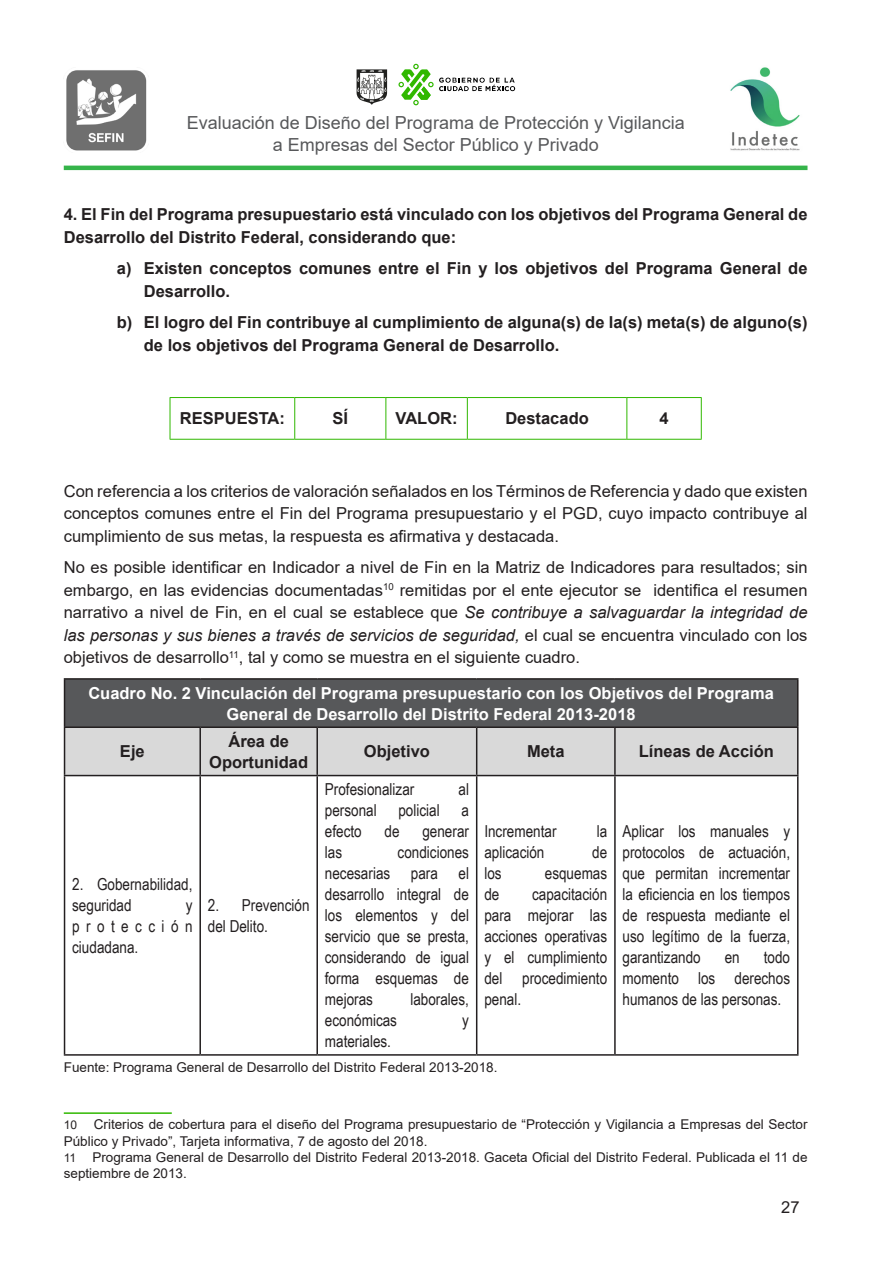
<style>
.page{position:relative;width:893px;height:1263px;background:#fff}
.page>*{position:absolute;margin:0;border:0;box-sizing:border-box;transform-origin:0 0}
.t1{font:18px/21.6px "Arial";color:#57585a;text-align:center}
.t2{font:16.5px/22.5px "Arial";color:#231f20;text-align:justify}
.t3{font:16.5px/21px "Arial Narrow";color:#231f20;text-align:justify}
.t4{font:700 16.5px/22.5px "Arial";color:#231f20}
.t5{font:700 16.5px/21px "Arial";color:#fff;text-align:center}
.Pie_de_Pag{font:13.5px/16.2px "Arial";color:#231f20}
.s1{font-style:italic}
.s2{font-size:12px}
</style>
<div class="page">
<hr style="left:64px;top:166px;width:743px;height:4px;background:#35b44a">
<img style="left:66px;top:70px;width:81px;height:81px">
<svg style="left:398px;top:64px;width:117px;height:41px"></svg>
<svg style="left:357px;top:69px;width:30px;height:36px"></svg>
<img style="left:730px;top:67px;width:70px;height:84px">
<hr style="left:170px;top:397px;width:125px;height:1px;background:#30b800">
<hr style="left:170px;top:398px;width:1px;height:41px;background:#30b800">
<hr style="left:295px;top:397px;width:91px;height:1px;background:#30b800">
<hr style="left:294px;top:398px;width:1px;height:41px;background:#30b800">
<hr style="left:386px;top:397px;width:81px;height:1px;background:#30b800">
<hr style="left:385px;top:398px;width:1px;height:41px;background:#30b800">
<hr style="left:467px;top:397px;width:160px;height:1px;background:#30b800">
<hr style="left:467px;top:398px;width:1px;height:41px;background:#30b800">
<hr style="left:627px;top:397px;width:75px;height:1px;background:#30b800">
<hr style="left:626px;top:398px;width:1px;height:41px;background:#30b800">
<hr style="left:701px;top:398px;width:1px;height:41px;background:#30b800">
<hr style="left:170px;top:439px;width:125px;height:1px;background:#30b800">
<hr style="left:295px;top:439px;width:91px;height:1px;background:#30b800">
<hr style="left:386px;top:439px;width:81px;height:1px;background:#30b800">
<hr style="left:467px;top:439px;width:160px;height:1px;background:#30b800">
<hr style="left:627px;top:439px;width:75px;height:1px;background:#30b800">
<div style="left:65px;top:679px;width:733px;height:48px;background:#57585a"></div>
<div style="left:65px;top:728px;width:732px;height:47px;background:#d9d9d9"></div>
<hr style="left:64px;top:678px;width:136px;height:2px;background:#231f20">
<hr style="left:64px;top:680px;width:1px;height:46px;background:#231f20">
<hr style="left:200px;top:678px;width:117px;height:2px;background:#231f20">
<hr style="left:317px;top:678px;width:160px;height:2px;background:#231f20">
<hr style="left:477px;top:678px;width:138px;height:2px;background:#231f20">
<hr style="left:615px;top:678px;width:183px;height:2px;background:#231f20">
<hr style="left:797px;top:680px;width:1px;height:46px;background:#231f20">
<hr style="left:64px;top:726px;width:136px;height:2px;background:#231f20">
<hr style="left:64px;top:728px;width:1px;height:47px;background:#231f20">
<hr style="left:200px;top:726px;width:117px;height:2px;background:#231f20">
<hr style="left:199px;top:728px;width:2px;height:47px;background:#231f20">
<hr style="left:317px;top:726px;width:160px;height:2px;background:#231f20">
<hr style="left:316px;top:728px;width:2px;height:47px;background:#231f20">
<hr style="left:477px;top:726px;width:138px;height:2px;background:#231f20">
<hr style="left:476px;top:728px;width:1px;height:47px;background:#231f20">
<hr style="left:615px;top:726px;width:183px;height:2px;background:#231f20">
<hr style="left:614px;top:728px;width:2px;height:47px;background:#231f20">
<hr style="left:797px;top:728px;width:1px;height:47px;background:#231f20">
<hr style="left:64px;top:775px;width:136px;height:1px;background:#231f20">
<hr style="left:64px;top:776px;width:1px;height:278px;background:#231f20">
<hr style="left:200px;top:775px;width:117px;height:1px;background:#231f20">
<hr style="left:199px;top:776px;width:2px;height:278px;background:#231f20">
<hr style="left:317px;top:775px;width:160px;height:1px;background:#231f20">
<hr style="left:316px;top:776px;width:2px;height:278px;background:#231f20">
<hr style="left:477px;top:775px;width:138px;height:1px;background:#231f20">
<hr style="left:476px;top:776px;width:1px;height:278px;background:#231f20">
<hr style="left:615px;top:775px;width:183px;height:1px;background:#231f20">
<hr style="left:614px;top:776px;width:2px;height:278px;background:#231f20">
<hr style="left:797px;top:776px;width:1px;height:278px;background:#231f20">
<hr style="left:64px;top:1054px;width:136px;height:2px;background:#231f20">
<hr style="left:200px;top:1054px;width:117px;height:2px;background:#231f20">
<hr style="left:317px;top:1054px;width:160px;height:2px;background:#231f20">
<hr style="left:477px;top:1054px;width:138px;height:2px;background:#231f20">
<hr style="left:615px;top:1054px;width:183px;height:2px;background:#231f20">
<hr style="left:64px;top:1112px;width:108px;height:2px;background:#30b800">
<p class="t1" style="left:187px;top:112px;width:499px">Evaluación de Diseño del Programa de Protección y Vigilancia a Empresas del Sector Público y Privado</p>
<p class="t4" style="left:64px;top:203px;width:745px">4. El Fin del Programa presupuestario está vinculado con los objetivos del Programa General de<br>Desarrollo del Distrito Federal, considerando que:</p>
<p class="t4" style="left:144px;top:257px;width:665px;text-indent:-27px">a) Existen conceptos comunes entre el Fin y los objetivos del Programa General de<br>Desarrollo.</p>
<p class="t4" style="left:144px;top:311px;width:665px;text-indent:-27px">b) El logro del Fin contribuye al cumplimiento de alguna(s) de la(s) meta(s) de alguno(s) de los objetivos del Programa General de Desarrollo.</p>
<p class="t4" style="left:180px;top:407px;width:107px">RESPUESTA:</p>
<p class="t4" style="left:332px;top:407px;width:17px">SÍ</p>
<p class="t4" style="left:396px;top:407px;width:64px">VALOR:</p>
<p class="t4" style="left:505px;top:407px;width:85px">Destacado</p>
<p class="t4" style="left:659px;top:407px;width:11px">4</p>
<p class="t2" style="left:64px;top:479px;width:745px">Con referencia a los criterios de valoración señalados en los Términos de Referencia y dado que existen conceptos comunes entre el Fin del Programa presupuestario y el PGD, cuyo impacto contribuye al cumplimiento de sus metas, la respuesta es afirmativa y destacada.</p>
<p class="t2" style="left:64px;top:556px;width:745px">No es posible identificar en Indicador a nivel de Fin en la Matriz de Indicadores para resultados; sin embargo, en las evidencias documentadas<sup>10</sup> remitidas por el ente ejecutor se identifica el resumen narrativo a nivel de Fin, en el cual se establece que <span class="s1">Se contribuye a salvaguardar la integridad de las personas y sus bienes a través de servicios de seguridad,</span> el cual se encuentra vinculado con los objetivos de desarrollo<sup>11</sup>, tal y como se muestra en el siguiente cuadro.</p>
<p class="t5" style="left:88px;top:682px;width:687px">Cuadro No. 2 Vinculación del Programa presupuestario con los Objetivos del Programa<br>General de Desarrollo del Distrito Federal 2013-2018</p>
<p class="t4" style="left:120px;top:740px;width:26px">Eje</p>
<p class="t4" style="left:209px;top:731px;width:100px;line-height:21px;text-align:center">Área de<br>Oportunidad</p>
<p class="t4" style="left:364px;top:740px;width:68px">Objetivo</p>
<p class="t4" style="left:527px;top:740px;width:39px">Meta</p>
<p class="t4" style="left:639px;top:740px;width:137px">Líneas de Acción</p>
<p class="t3" style="left:72px;top:873px;width:122px">2. Gobernabilidad, seguridad</p>
<p class="t3" style="left:72px;top:894px;width:122px;text-indent:114px">y protección ciudadana.</p>
<p class="t3" style="left:208px;top:894px;width:103px">2. Prevención del Delito.</p>
<p class="t3" style="left:325px;top:778px;width:91px">Profesionalizar</p>
<p class="t3" style="left:458px;top:778px;width:12px">al</p>
<p class="t3" style="left:325px;top:799px;width:53px">personal</p>
<p class="t3" style="left:398px;top:799px;width:43px">policial</p>
<p class="t3" style="left:461px;top:799px;width:9px">a</p>
<p class="t3" style="left:325px;top:820px;width:38px">efecto</p>
<p class="t3" style="left:385px;top:820px;width:17px">de</p>
<p class="t3" style="left:422px;top:820px;width:48px">generar</p>
<p class="t3" style="left:325px;top:841px;width:19px">las</p>
<p class="t3" style="left:325px;top:841px;width:146px;text-indent:73px">condiciones necesarias para el desarrollo integral de los elementos y del servicio que se presta, considerando de igual forma esquemas de mejoras</p>
<p class="t3" style="left:410px;top:988px;width:60px">laborales,</p>
<p class="t3" style="left:325px;top:1009px;width:74px">económicas</p>
<p class="t3" style="left:462px;top:1009px;width:8px">y</p>
<p class="t3" style="left:325px;top:1030px;width:68px">materiales.</p>
<p class="t3" style="left:484px;top:820px;width:74px">Incrementar</p>
<p class="t3" style="left:597px;top:820px;width:12px">la</p>
<p class="t3" style="left:484px;top:841px;width:62px">aplicación</p>
<p class="t3" style="left:592px;top:841px;width:17px">de</p>
<p class="t3" style="left:484px;top:862px;width:19px">los</p>
<p class="t3" style="left:545px;top:862px;width:64px">esquemas</p>
<p class="t3" style="left:484px;top:883px;width:17px">de</p>
<p class="t3" style="left:484px;top:883px;width:124px;text-indent:48px">capacitación para mejorar las acciones operativas y el cumplimiento del procedimiento penal.</p>
<p class="Pie_de_Pag" style="left:64px;top:1059px;width:435px">Fuente: Programa General de Desarrollo del Distrito Federal 2013-2018.</p>
<p class="t3" style="left:623px;top:820px;width:169px">Aplicar los manuales y protocolos de actuación, que permitan incrementar la eficiencia en los tiempos de respuesta mediante el uso legítimo de la fuerza, garantizando</p>
<p class="t3" style="left:623px;top:946px;width:169px;text-indent:141px">todo momento los derechos humanos de las personas.</p>
<p class="t3" style="left:725px;top:946px;width:17px">en</p>
<p class="Pie_de_Pag" style="left:64px;top:1116px;width:745px"><span class="s2">10</span> Criterios de cobertura para el diseño del Programa presupuestario de “Protección y Vigilancia a Empresas del Sector<br>Público y Privado”, Tarjeta informativa, 7 de agosto del 2018.</p>
<p class="Pie_de_Pag" style="left:64px;top:1149px;width:745px"><span class="s2">11</span> Programa General de Desarrollo del Distrito Federal 2013-2018. Gaceta Oficial del Distrito Federal. Publicada el 11 de septiembre de 2013.</p>
<p class="t2" style="left:781px;top:1195px;width:20px">27</p>
</div>
